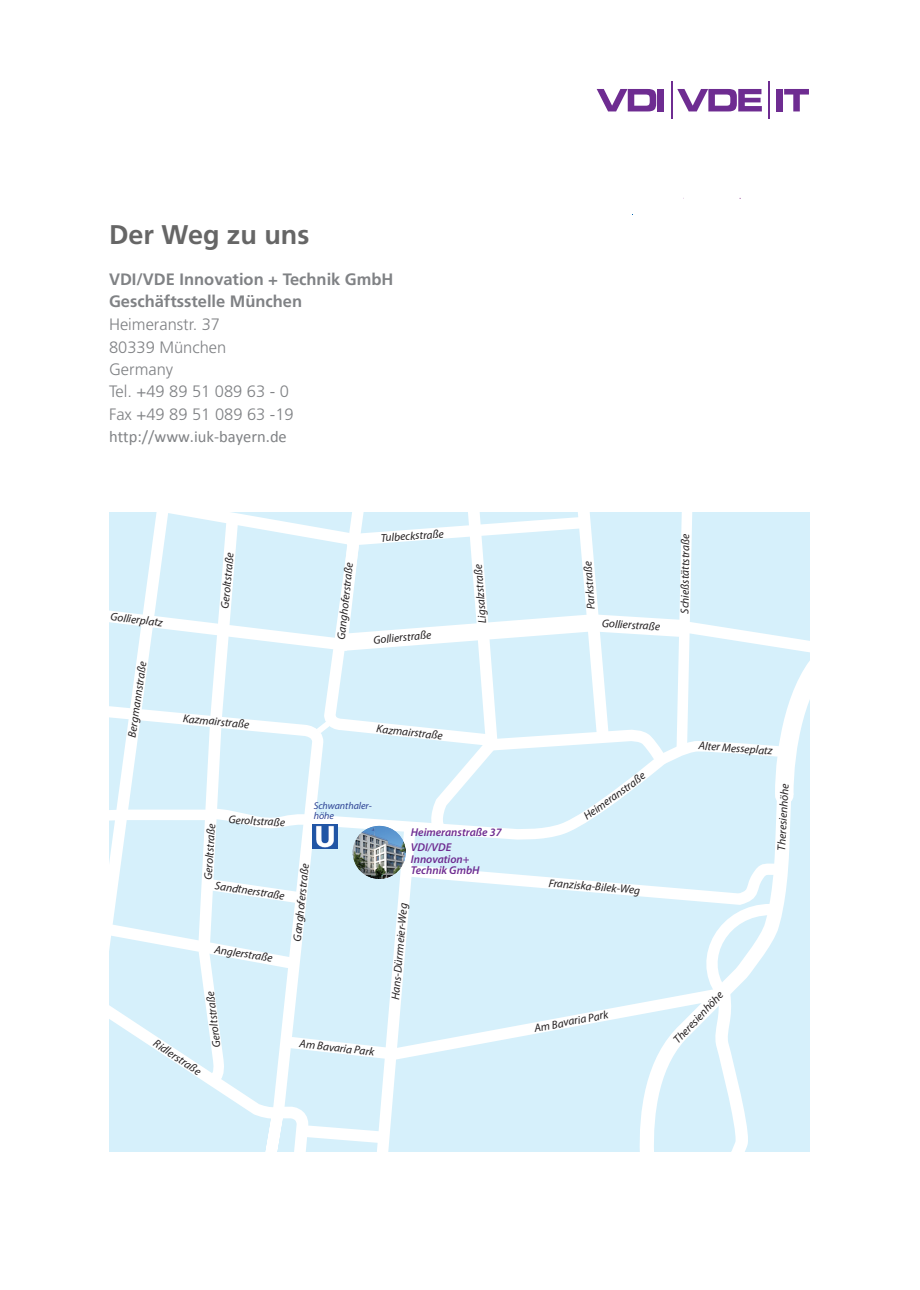
<style>
.page{position:relative;width:920px;height:1290px;background:#fff}
.page>*{position:absolute;margin:0;border:0;box-sizing:border-box;transform-origin:0 0}
.t1{font:700 27px "Frutiger";color:#666}
.t2{font:300 16.5px/22.4px "Frutiger";color:#808285}
.t3{font:700 16.5px/22.4px "Frutiger";color:#808285}
.t4{font:16.5px "Calibri";color:#808285}
.t5{font:italic 11.4px "Myriad Pro";color:#231f20}
.t6{font:italic 600 11.4px/15.6px "Myriad Pro";color:#6e2c91}
.t7{font:italic 9.9px/9.9px "Myriad Pro";color:#2b4093}
</style>
<div class="page">
<svg style="left:110px;top:512px;width:700px;height:640px"></svg>
<div style="left:775px;top:787px;width:18px;height:17px;background:#fff;border-radius:50%"></div>
<img style="left:313px;top:824px;width:24px;height:25px">
<img style="left:353px;top:826px;width:53px;height:53px;border-radius:50%">
<svg style="left:597px;top:89px;width:59px;height:22px"></svg>
<div style="left:658px;top:89px;width:6px;height:22px;background:#6e2c91"></div>
<svg style="left:677px;top:89px;width:85px;height:22px"></svg>
<div style="left:776px;top:89px;width:7px;height:22px;background:#6e2c91"></div>
<svg style="left:784px;top:89px;width:25px;height:22px"></svg>
<hr style="left:768px;top:82px;width:2px;height:37px;background:#6e2c91">
<hr style="left:671px;top:82px;width:1px;height:37px;background:#6e2c91">
<h1 class="t1" style="left:109px;top:224px;width:202px">Der Weg zu uns</h1>
<h2 class="t3" style="left:109px;top:269px;width:286px">VDI/VDE Innovation + Technik GmbH<br>Geschäftsstelle München</h2>
<h2 class="t2" style="left:109px;top:315px;width:186px">Heimeranstr. 37<br>80339 München<br>Germany<br>Tel. +49 89 51 089 63 - 0<br>Fax +49 89 51 089 63 -19</h2>
<h2 class="t4" style="left:109px;top:426px;width:179px">http://www.iuk-bayern.de</h2>
<p class="t5" style="left:381px;top:534px;width:65px;rotate:-4deg">Tulbeckstraße</p>
<p class="t5" style="left:221px;top:608px;width:58px;rotate:-85deg">Geroltstraße</p>
<p class="t5" style="left:337px;top:639px;width:79px;rotate:-84deg">Ganghoferstraße</p>
<p class="t5" style="left:478px;top:624px;width:61px;rotate:-94deg">Ligsalzstraße</p>
<p class="t5" style="left:587px;top:610px;width:50px;rotate:-94deg">Parkstraße</p>
<p class="t5" style="left:111px;top:612px;width:54px;rotate:7deg">Gollierplatz</p>
<p class="t5" style="left:602px;top:618px;width:60px;rotate:4deg">Gollierstraße</p>
<p class="t5" style="left:373px;top:636px;width:60px;rotate:-5deg">Gollierstraße</p>
<p class="t5" style="left:128px;top:737px;width:78px;rotate:-82deg">Bergmannstraße</p>
<p class="t5" style="left:183px;top:714px;width:68px;rotate:5deg">Kazmairstraße</p>
<p class="t5" style="left:377px;top:724px;width:68px;rotate:6deg">Kazmairstraße</p>
<p class="t5" style="left:229px;top:815px;width:58px;rotate:3deg">Geroltstraße</p>
<p class="t5" style="left:204px;top:880px;width:58px;rotate:-87deg">Geroltstraße</p>
<p class="t5" style="left:216px;top:881px;width:72px;rotate:9deg">Sandtnerstraße</p>
<p class="t5" style="left:215px;top:945px;width:60px;rotate:9deg">Anglerstraße</p>
<p class="t7" style="left:314px;top:802px;width:60px">Schwanthaler&shy;höhe</p>
<p class="t5" style="left:293px;top:941px;width:79px;rotate:-84deg">Ganghoferstraße</p>
<p class="t5" style="left:213px;top:1048px;width:58px;rotate:-97deg">Geroltstraße</p>
<p class="t5" style="left:157px;top:1038px;width:56px;rotate:34deg">Ridlerstraße</p>
<p class="t5" style="left:300px;top:1039px;width:77px;rotate:6deg">Am Bavaria Park</p>
<p class="t6" style="left:411px;top:825px;width:92px">Heimeranstraße 37<br>VDI/VDE</p>
<p class="t6" style="left:411px;top:854px;width:70px;line-height:11.4px">Innovation+<br>Technik GmbH</p>
<p class="t5" style="left:391px;top:999px;width:98px;rotate:-85deg">Hans-Dürrmeier-Weg</p>
<p class="t5" style="left:582px;top:814px;width:75px;rotate:-36deg">Heimeranstraße</p>
<p class="t5" style="left:549px;top:878px;width:93px;rotate:5deg">Franziska-Bilek-Weg</p>
<p class="t5" style="left:534px;top:1024px;width:77px;rotate:-11deg">Am Bavaria Park</p>
<p class="t5" style="left:680px;top:614px;width:81px;rotate:-89deg">Schießstättstraße</p>
<p class="t5" style="left:699px;top:741px;width:75px;rotate:4deg">Alter Messeplatz</p>
<p class="t5" style="left:777px;top:850px;width:68px;rotate:-87deg">Theresienhöhe</p>
<p class="t5" style="left:672px;top:1038px;width:68px;rotate:-47deg">Theresienhöhe</p>
</div>
